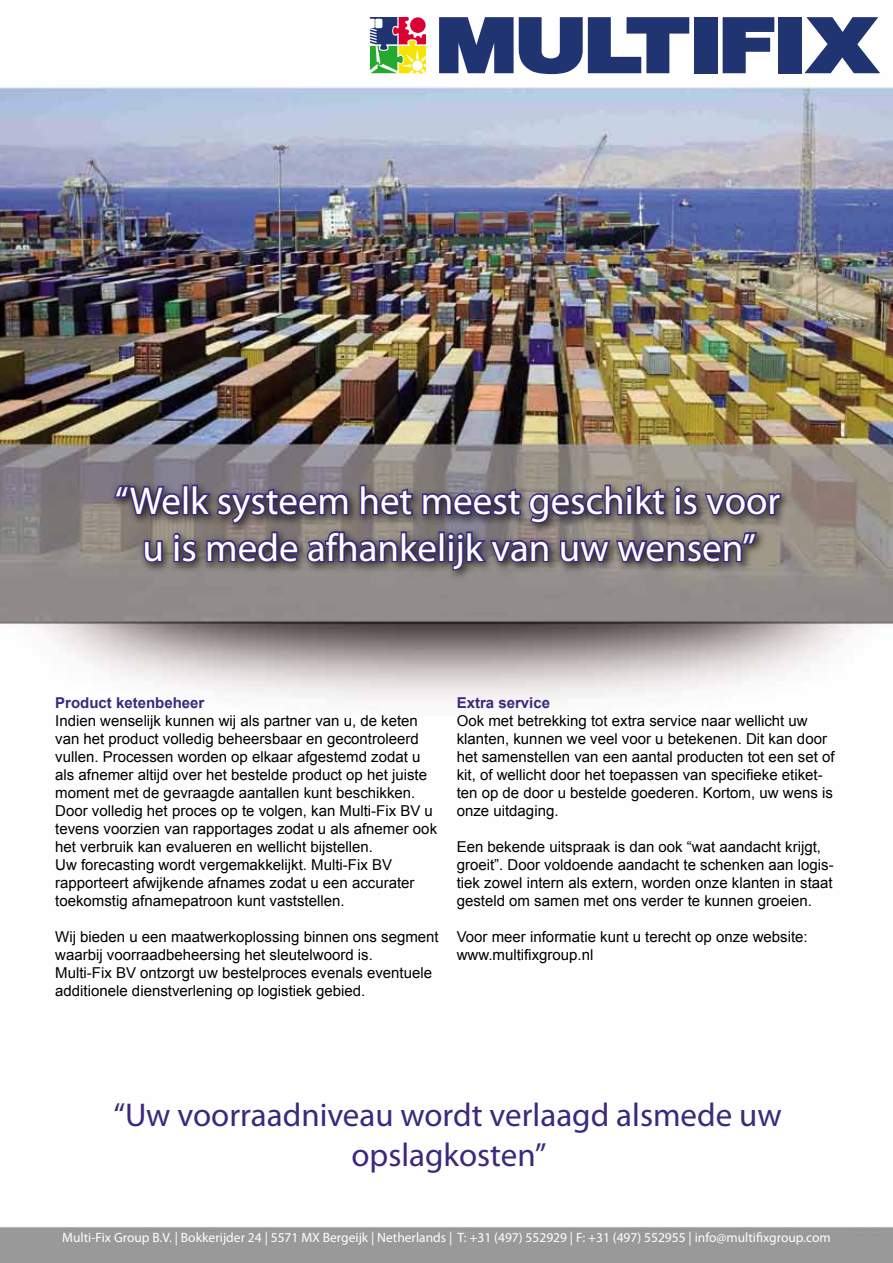
<style>
.page{position:relative;width:893px;height:1263px;background:#fff}
.page>*{position:absolute;margin:0;border:0;box-sizing:border-box;transform-origin:0 0}
.t1{font:39px/46.8px "Myriad Pro";color:#fff;text-align:center}
.t2{font:33px/39.6px "Myriad Pro";color:#3b297d;text-align:center}
.t3{font:15px/18px "Arial";color:#000}
.t4{font:700 15px "Arial";color:#3b297d}
.t5{font:13.5px "Myriad Pro";color:#fff}
</style>
<div class="page">
<img style="left:0;top:17px;width:893px;height:1246px">
<div style="left:110px;top:480px;width:682px;height:101px;background:#000;opacity:.75"></div>
<svg style="left:112px;top:483px;width:671px;height:89px;background:#665c73"></svg>
<svg style="left:439px;top:17px;width:250px;height:57px"></svg>
<div style="left:694px;top:17px;width:23px;height:56px;background:#203471"></div>
<svg style="left:723px;top:17px;width:51px;height:56px"></svg>
<div style="left:778px;top:17px;width:23px;height:56px;background:#203471"></div>
<svg style="left:804px;top:17px;width:76px;height:56px"></svg>
<svg style="left:370px;top:17px;width:56px;height:56px;background:#a39468"></svg>
<h1 class="t1" style="left:115px;top:477px;width:667px">“Welk systeem het meest geschikt is voor u is mede afhankelijk van uw wensen”</h1>
<p class="t4" style="left:55px;top:692px;width:151px">Product ketenbeheer</p>
<p class="t3" style="left:55px;top:711px;width:383px">Indien wenselijk kunnen wij als partner van u, de keten van het product volledig beheersbaar en gecontroleerd vullen. Processen worden op elkaar afgestemd zodat u als afnemer altijd over het bestelde product op het juiste moment met de gevraagde aantallen kunt beschikken.<br>Door volledig het proces op te volgen, kan Multi-Fix BV u tevens voorzien van rapportages zodat u als afnemer ook het verbruik kan evalueren en wellicht bijstellen.<br>Uw forecasting wordt vergemakkelijkt. Multi-Fix BV rapporteert afwijkende afnames zodat u een accurater toekomstig afnamepatroon kunt vaststellen.</p>
<p class="t3" style="left:55px;top:927px;width:385px">Wij bieden u een maatwerkoplossing binnen ons segment waarbij voorraadbeheersing het sleutelwoord is.<br>Multi-Fix BV ontzorgt uw bestelproces evenals eventuele additionele dienstverlening op logistiek gebied.</p>
<p class="t4" style="left:457px;top:692px;width:95px">Extra service</p>
<p class="t3" style="left:457px;top:711px;width:379px">Ook met betrekking tot extra service naar wellicht uw klanten, kunnen we veel voor u betekenen. Dit kan door het samenstellen van een aantal producten tot een set of kit, of wellicht door het toepassen van specifieke etiket&shy;ten op de door u bestelde goederen. Kortom, uw wens is onze uitdaging.</p>
<p class="t3" style="left:457px;top:837px;width:378px">Een bekende uitspraak is dan ook “wat aandacht krijgt, groeit”. Door voldoende aandacht te schenken aan logis&shy;tiek zowel intern als extern, worden onze klanten in staat gesteld om samen met ons verder te kunnen groeien.</p>
<p class="t3" style="left:457px;top:927px;width:352px">Voor meer informatie kunt u terecht op onze website: www.multifixgroup.nl</p>
<h2 class="t2" style="left:113px;top:1095px;width:670px">“Uw voorraadniveau wordt verlaagd alsmede uw opslagkosten”</h2>
<p class="t5" style="left:62px;top:1229px;width:770px">Multi-Fix Group B.V. | Bokkerijder 24 | 5571 MX Bergeijk | Netherlands | T: +31 (497) 552929 | F: +31 (497) 552955 | info@multifixgroup.com</p>
</div>
